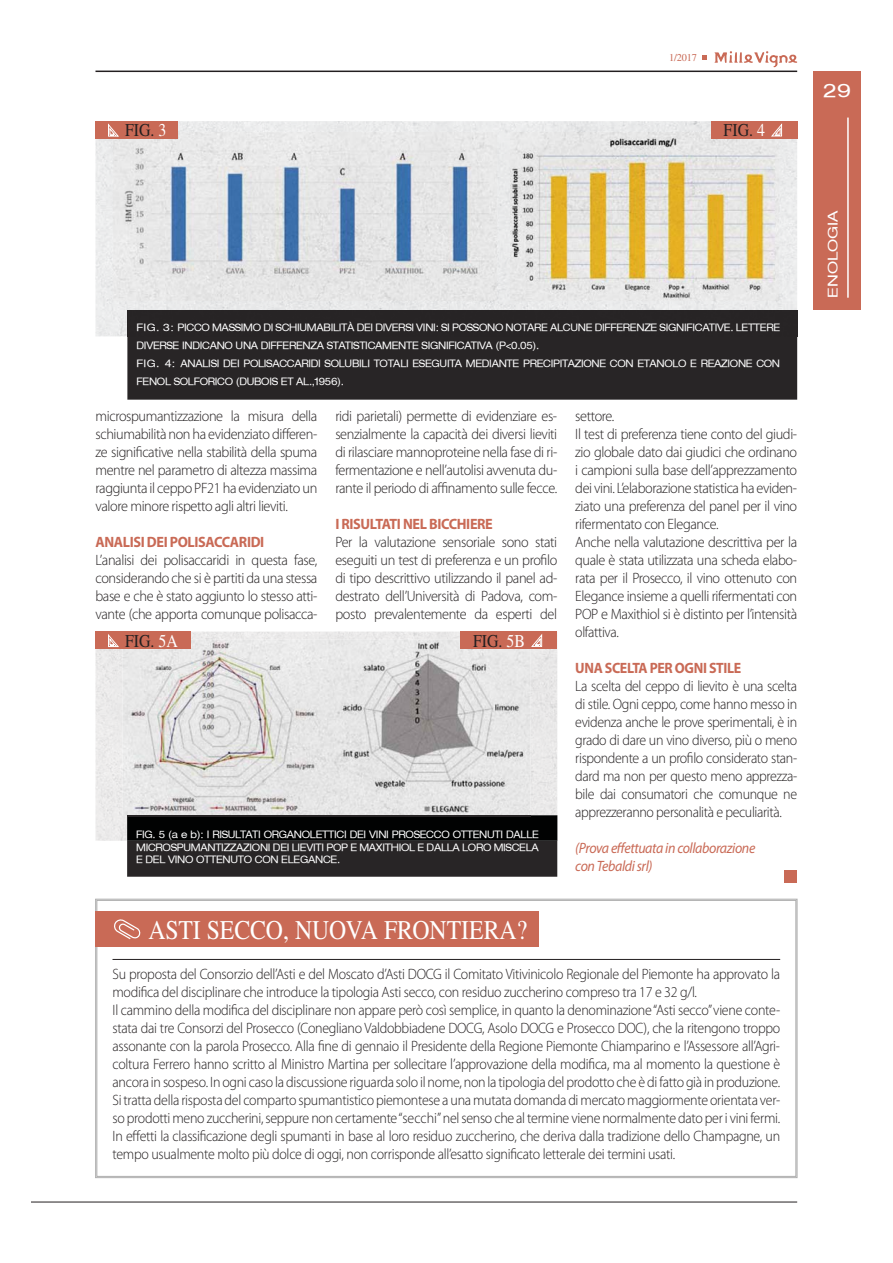
<style>
.page{position:relative;width:893px;height:1263px;background:#fff}
.page>*{position:absolute;margin:0;border:0;box-sizing:border-box;transform-origin:0 0}
.t1{font:27px "STIX General";color:#fff;scale:.88 1}
.t2{font:expanded 18.75px "Helvetica Neue";color:#fff;scale:1.12 1}
.t3{font:18px "STIX General";color:#231f20;scale:.88 1}
.t4{font:300 15px/18px "Myriad Pro";letter-spacing:-.02em;color:#231f20;scale:.93 1}
.t5{font:300 15px/18px "Myriad Pro";letter-spacing:-.02em;color:#231f20;text-align:justify;scale:.95 1}
.t6{font:italic 15px/18px "Myriad Pro";letter-spacing:-.025em;color:#c96a56;scale:.93 1}
.t7{font:700 15px "Myriad Pro";letter-spacing:-.025em;color:#c96a56;scale:.95 1}
.t8{font:700 15px "Myriad Pro";letter-spacing:-.025em;color:#c96a56;scale:.93 1}
.t9{font:expanded 13.35px "Helvetica Neue";color:#fff;scale:1.12 1}
.t10{font:10.5px "STIX General";color:#c96a56}
.t11{font:expanded 10.35px/18px "Helvetica Neue";letter-spacing:-.03em;color:#fff}
.t12{font:expanded 10.35px/12.5px "Helvetica Neue";letter-spacing:-.03em;color:#fff;text-align:justify;scale:.93 1}
.s1{color:#fff}
</style>
<div class="page">
<div style="left:813px;top:71px;width:48px;height:238px;background:#c96a56"></div>
<svg style="left:714px;top:51px;width:83px;height:16px"></svg>
<hr style="left:95px;top:71px;width:702px;height:1px;background:#231f20">
<hr style="left:32px;top:1202px;width:765px;height:1px;background:#231f20">
<svg style="left:702px;top:55px;width:5px;height:5px"></svg>
<svg style="left:95px;top:899px;width:702px;height:279px"></svg>
<div style="left:95px;top:632px;width:462px;height:209px;background:#ebeaea"></div>
<img style="left:95px;top:121px;width:702px;height:215px">
<div style="left:95px;top:912px;width:444px;height:35px;background:#c96a56"></div>
<hr style="left:847px;top:118px;width:1px;height:180px;background:#fff">
<div style="left:784px;top:871px;width:13px;height:12px;background:#c96a56"></div>
<hr style="left:112px;top:959px;width:668px;height:1px;background:#231f20">
<img style="left:114px;top:133px;width:382px;height:168px">
<img style="left:510px;top:133px;width:269px;height:168px">
<svg style="left:114px;top:919px;width:27px;height:20px"></svg>
<div style="left:95px;top:121px;width:83px;height:17px;background:#c96a56"></div>
<div style="left:711px;top:121px;width:86px;height:17px;background:#c96a56"></div>
<svg style="left:108px;top:124px;width:11px;height:13px"></svg>
<svg style="left:771px;top:123px;width:12px;height:14px"></svg>
<div style="left:127px;top:841px;width:430px;height:36px;background:#282526"></div>
<img style="left:127px;top:815px;width:430px;height:26px">
<div style="left:127px;top:336px;width:670px;height:64px;background:#282526"></div>
<div style="left:127px;top:311px;width:670px;height:25px;background:#272425"></div>
<img style="left:122px;top:640px;width:408px;height:176px">
<img style="left:127px;top:815px;width:403px;height:1px">
<div style="left:95px;top:632px;width:96px;height:17px;background:#c96a56"></div>
<svg style="left:108px;top:634px;width:11px;height:13px"></svg>
<div style="left:460px;top:632px;width:97px;height:17px;background:#c96a56"></div>
<svg style="left:531px;top:634px;width:12px;height:13px"></svg>
<p class="t10" style="left:669px;top:54px;width:30px">1/2017</p>
<p class="t3" style="left:125px;top:124px;width:48px">FIG. <span class="s1">3</span></p>
<p class="t3" style="left:723px;top:124px;width:48px">FIG. <span class="s1">4</span></p>
<p class="t2" style="left:823px;top:79px;width:27px">29</p>
<p class="t11" style="left:137px;top:319px;width:645px">FIG. 3: PICCO MASSIMO DI SCHIUMABILITÀ DEI DIVERSI VINI: SI POSSONO NOTARE ALCUNE DIFFERENZE SIGNIFICATIVE. LETTERE DIVERSE INDICANO UNA DIFFERENZA STATISTICAMENTE SIGNIFICATIVA (P&lt;0.05).<br>FIG. 4: ANALISI DEI POLISACCARIDI SOLUBILI TOTALI ESEGUITA MEDIANTE PRECIPITAZIONE CON ETANOLO E REAZIONE CON FENOL SOLFORICO (DUBOIS ET AL.,1956).</p>
<p class="t5" style="left:95px;top:408px;width:235px">microspumantizzazione la misura della schiumabilità non ha evidenziato differen&shy;ze significative nella stabilità della spuma mentre nel parametro di altezza massima raggiunta il ceppo PF21 ha evidenziato un valore minore rispetto agli altri lieviti.</p>
<p class="t7" style="left:95px;top:534px;width:179px">ANALISI DEI POLISACCARIDI</p>
<p class="t5" style="left:95px;top:552px;width:235px">L’analisi dei polisaccaridi in questa fase, considerando che si è partiti da una stessa base e che è stato aggiunto lo stesso atti&shy;vante (che apporta comunque polisacca-</p>
<p class="t5" style="left:335px;top:408px;width:235px">ridi parietali) permette di evidenziare es&shy;senzialmente la capacità dei diversi lieviti di rilasciare mannoproteine nella fase di ri&shy;fermentazione e nell’autolisi avvenuta du&shy;rante il periodo di affinamento sulle fecce.</p>
<p class="t7" style="left:335px;top:516px;width:167px">I RISULTATI NEL BICCHIERE</p>
<p class="t5" style="left:335px;top:534px;width:235px">Per la valutazione sensoriale sono stati eseguiti un test di preferenza e un profilo di tipo descrittivo utilizzando il panel ad&shy;destrato dell’Università di Padova, com&shy;posto prevalentemente da esperti del</p>
<p class="t3" style="left:125px;top:635px;width:61px">FIG. <span class="s1">5A</span></p>
<p class="t3" style="left:473px;top:635px;width:61px">FIG. <span class="s1">5B</span></p>
<p class="t12" style="left:136px;top:828px;width:435px">FIG. 5 (a e b): I RISULTATI ORGANOLETTICI DEI VINI PROSECCO OTTENUTI DALLE MICROSPUMANTIZZAZIONI DEI LIEVITI POP E MAXITHIOL E DALLA LORO MISCELA E DEL VINO OTTENUTO CON ELEGANCE.</p>
<p class="t5" style="left:575px;top:408px;width:235px;text-align:left">settore.<br>Il test di preferenza tiene conto del giudi&shy;zio globale dato dai giudici che ordinano i campioni sulla base dell’apprezzamento dei vini. L’elaborazione statistica ha eviden&shy;ziato una preferenza del panel per il vino rifermentato con Elegance.<br>Anche nella valutazione descrittiva per la quale è stata utilizzata una scheda elabo&shy;rata per il Prosecco, il vino ottenuto con Elegance insieme a quelli rifermentati con POP e Maxithiol si è distinto per l’intensità olfattiva.</p>
<p class="t8" style="left:575px;top:660px;width:180px">UNA SCELTA PER OGNI STILE</p>
<p class="t4" style="left:575px;top:678px;width:240px;text-align:justify">La scelta del ceppo di lievito è una scelta di stile. Ogni ceppo, come hanno messo in evidenza anche le prove sperimentali, è in grado di dare un vino diverso, più o meno rispondente a un profilo considerato stan&shy;dard ma non per questo meno apprezza&shy;bile dai consumatori che comunque ne apprezzeranno personalità e peculiarità.</p>
<p class="t6" style="left:575px;top:839px;width:195px">(Prova effettuata in collaborazione con Tebaldi srl)</p>
<h1 class="t1" style="left:148px;top:921px;width:432px">ASTI SECCO, NUOVA FRONTIERA?</h1>
<p class="t4" style="left:112px;top:966px;width:720px">Su proposta del Consorzio dell’Asti e del Moscato d’Asti DOCG il Comitato Vitivinicolo Regionale del Piemonte ha approvato la modifica del disciplinare che introduce la tipologia Asti secco, con residuo zuccherino compreso tra 17 e 32 g/l.<br>Il cammino della modifica del disciplinare non appare però così semplice, in quanto la denominazione “Asti secco” viene conte&shy;stata dai tre Consorzi del Prosecco (Conegliano Valdobbiadene DOCG, Asolo DOCG e Prosecco DOC), che la ritengono troppo assonante con la parola Prosecco. Alla fine di gennaio il Presidente della Regione Piemonte Chiamparino e l’Assessore all’Agri&shy;coltura Ferrero hanno scritto al Ministro Martina per sollecitare l’approvazione della modifica, ma al momento la questione è ancora in sospeso. In ogni caso la discussione riguarda solo il nome, non la tipologia del prodotto che è di fatto già in produzione.<br>Si tratta della risposta del comparto spumantistico piemontese a una mutata domanda di mercato maggiormente orientata ver&shy;so prodotti meno zuccherini, seppure non certamente “secchi” nel senso che al termine viene normalmente dato per i vini fermi.<br>In effetti la classificazione degli spumanti in base al loro residuo zuccherino, che deriva dalla tradizione dello Champagne, un tempo usualmente molto più dolce di oggi, non corrisponde all’esatto significato letterale dei termini usati.</p>
<p class="t9" style="left:824px;top:298px;width:80px;rotate:-90deg">ENOLOGIA</p>
</div>
